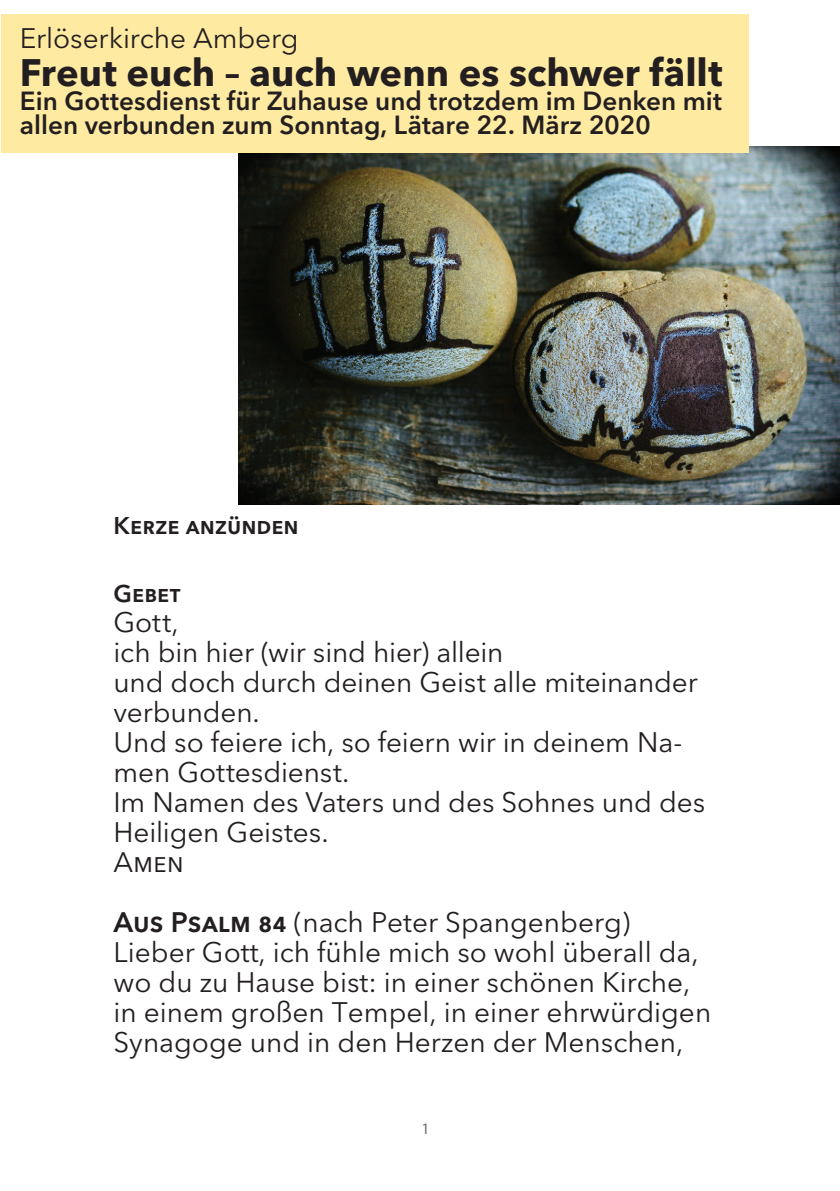
<style>
.page{position:relative;width:840px;height:1191px;background:#fff}
.page>*{position:absolute;margin:0;border:0;box-sizing:border-box;transform-origin:0 0}
.t1{font:700 38px "Avenir Next LT Pro";color:#231f20}
.t2{font:28px/30px "Avenir Next LT Pro";color:#231f20}
.t3{font:600 26px/24px "Avenir Next LT Pro";color:#231f20}
.t4{font:600 24px "Avenir Next LT Pro";color:#231f20}
.t5{font:24px "Avenir Next LT Pro";letter-spacing:.02em;color:#231f20}
.t6{font:16px "Myriad Pro";color:#6c6d70}
.s1{font-weight:600}
</style>
<div class="page">
<img style="left:238px;top:147px;width:601px;height:357px">
<div style="left:1px;top:14px;width:747px;height:139px;background:#ffeaa2"></div>
<p class="t2" style="left:20px;top:23px;width:280px">Erlöserkirche Amberg</p>
<h1 class="t1" style="left:20px;top:50px;width:703px">Freut euch – auch wenn es schwer fällt</h1>
<p class="t3" style="left:20px;top:89px;width:703px">Ein Gottesdienst für Zuhause und trotzdem im Denken mit allen verbunden zum Sonntag, Lätare 22. März 2020</p>
<p class="t5" style="left:376px;top:59px;width:90px">Lätare</p>
<p class="t4" style="left:113px;top:511px;width:187px">Kerze anzünden</p>
<p class="t4" style="left:113px;top:579px;width:68px">Gebet</p>
<p class="t2" style="left:113px;top:607px;width:593px">Gott,<br>ich bin hier (wir sind hier) allein<br>und doch durch deinen Geist alle miteinander verbunden.<br>Und so feiere ich, so feiern wir in deinem Na&shy;men Gottesdienst.<br>Im Namen des Vaters und des Sohnes und des<br>Heiligen Geistes.<br>Amen</p>
<p class="t2" style="left:113px;top:907px;width:599px"><span class="s1">Aus Psalm 84</span> (nach Peter Spangenberg)<br>Lieber Gott, ich fühle mich so wohl überall da, wo du zu Hause bist: in einer schönen Kirche, in einem großen Tempel, in einer ehrwürdigen Synagoge und in den Herzen der Menschen,</p>
<p class="t6" style="left:421px;top:1119px;width:10px">1</p>
</div>
